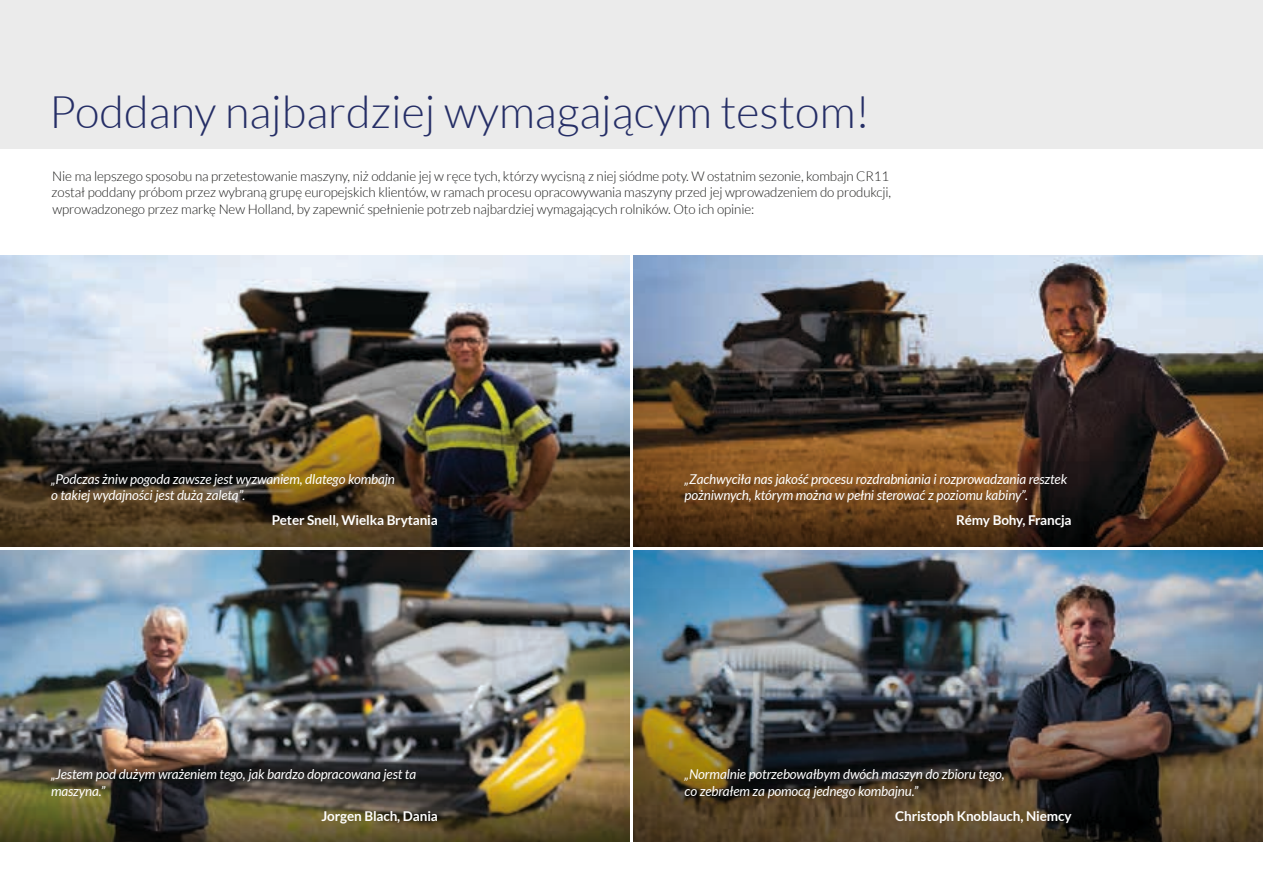
<style>
.page{position:relative;width:1263px;height:893px;background:#fff}
.page>*{position:absolute;margin:0;border:0;box-sizing:border-box;transform-origin:0 0}
.t1{font:300 45px "Lato";color:#252e66}
.t2{font:300 13.5px/16.5px "Lato";letter-spacing:-.01em;color:#1c1c1b}
.t3{font:italic 13.5px/16.5px "Lato";letter-spacing:-.01em;color:#fff}
.t4{font:700 13.5px "Lato";letter-spacing:-.01em;color:#fff}
</style>
<div class="page">
<div style="left:0;top:0;width:1263px;height:149px;background:#ebebeb"></div>
<img style="left:0;top:255px;width:629px;height:82px">
<img style="left:0;top:551px;width:629px;height:206px">
<img style="left:634px;top:255px;width:629px;height:206px">
<img style="left:634px;top:551px;width:629px;height:38px">
<img style="left:0;top:337px;width:629px;height:209px">
<img style="left:0;top:757px;width:629px;height:85px">
<svg style="left:634px;top:461px;width:629px;height:85px;background:#583618"></svg>
<img style="left:634px;top:589px;width:629px;height:253px">
<h1 class="t1" style="left:49px;top:87px;width:822px">Poddany najbardziej wymagającym testom!</h1>
<p class="t2" style="left:52px;top:168px;width:841px">Nie ma lepszego sposobu na przetestowanie maszyny, niż oddanie jej w ręce tych, którzy wycisną z niej siódme poty. W ostatnim sezonie, kombajn CR11 został poddany próbom przez wybraną grupę europejskich klientów, w ramach procesu opracowywania maszyny przed jej wprowadzeniem do produkcji, wprowadzonego przez markę New Holland, by zapewnić spełnienie potrzeb najbardziej wymagających rolników. Oto ich opinie:</p>
<p class="t3" style="left:51px;top:471px;width:345px">„Podczas żniw pogoda zawsze jest wyzwaniem, dlatego kombajn o takiej wydajności jest dużą zaletą”.</p>
<p class="t4" style="left:272px;top:512px;width:168px">Peter Snell, Wielka Brytania</p>
<p class="t3" style="left:51px;top:766px;width:367px">„Jestem pod dużym wrażeniem tego, jak bardzo dopracowana jest ta maszyna.”</p>
<p class="t4" style="left:321px;top:808px;width:118px">Jorgen Blach, Dania</p>
<p class="t3" style="left:685px;top:471px;width:384px">„Zachwyciła nas jakość procesu rozdrabniania i rozprowadzania resztek pożniwnych, którym można w pełni sterować z poziomu kabiny”.</p>
<p class="t4" style="left:956px;top:512px;width:117px">Rémy Bohy, Francja</p>
<p class="t3" style="left:685px;top:766px;width:322px">„Normalnie potrzebowałbym dwóch maszyn do zbioru tego, co zebrałem za pomocą jednego kombajnu.”</p>
<p class="t4" style="left:895px;top:808px;width:178px">Christoph Knoblauch, Niemcy</p>
</div>
